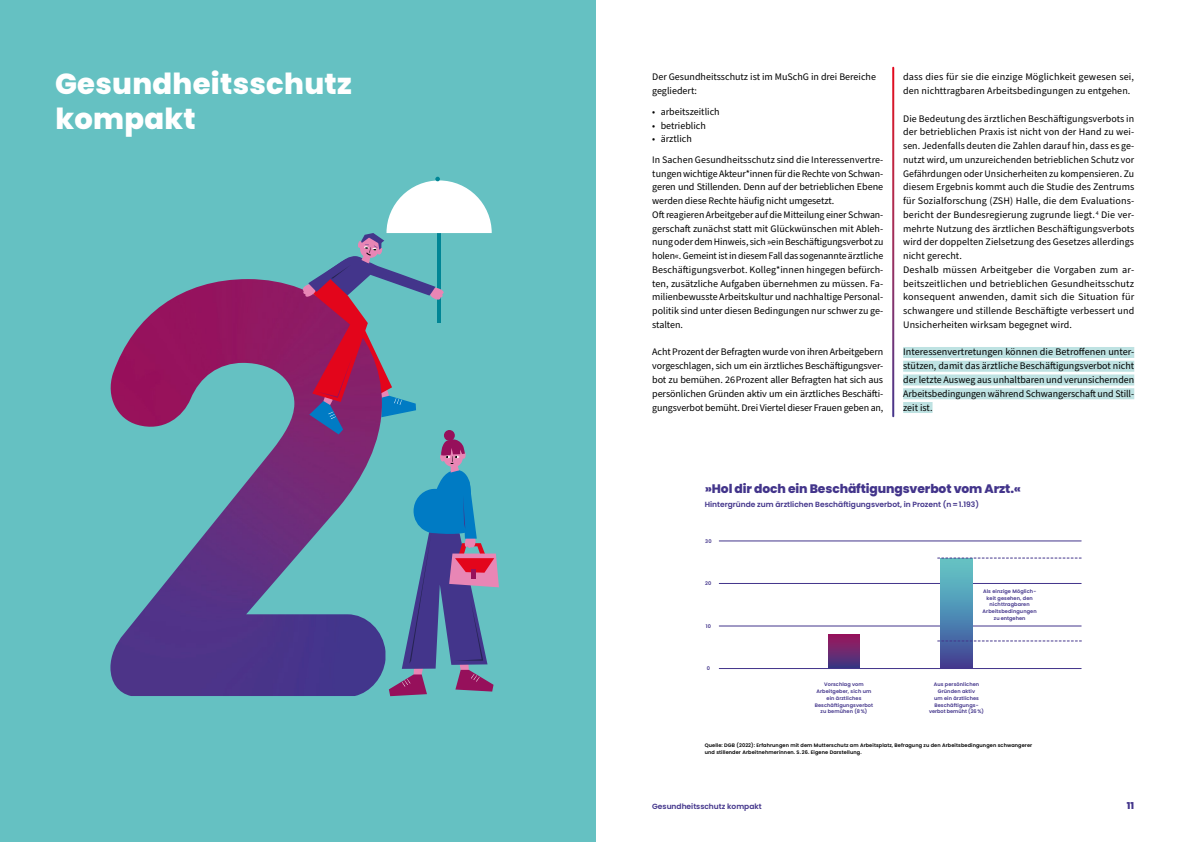
<style>
.page{position:relative;width:1191px;height:842px;background:#fff}
.page>*{position:absolute;margin:0;border:0;box-sizing:border-box;transform-origin:0 0}
.H1_Aufzählung___durchsichtig{font:800 29px/34.4px "Poppins";letter-spacing:.01em;color:#fff}
.Tabelle_Titel{font:800 12.3px "Poppins";letter-spacing:-.01em;color:#43358b}
.Fließtext{font:10px/13.8px "Source Sans Pro";color:#000;text-align:justify}
.Aufzählung_Überschrift{font:10px/13.8px "Source Sans Pro";color:#000}
.Aufzählung{font:10px "Source Sans Pro";color:#000}
.Aufzählung_letzter_Punkt_geht_sich_nicht{font:10px "Source Sans Pro";color:#000}
.t1{font:800 9.5px "Poppins";color:#43358b}
.BU_und_Ähnliches{font:600 7.5px "Poppins";color:#43358b}
.Tabellenbeschriftung{font:600 5px/6.9px "Poppins";letter-spacing:.02em;color:#43358b;text-align:center}
.Quelle{font:600 5px/6.9px "Poppins";letter-spacing:.02em;color:#000}
</style>
<div class="page">
<div style="left:0;top:0;width:595px;height:842px;background:#65c1c2"></div>
<hr style="left:719px;top:626px;width:362px;height:1px;background:#43358b">
<img style="left:110px;top:279px;width:183px;height:417px">
<div style="left:903px;top:347px;width:231px;height:11px;background:#bee2e2"></div>
<div style="left:903px;top:361px;width:231px;height:11px;background:#bee2e2"></div>
<div style="left:903px;top:374px;width:231px;height:11px;background:#bee2e2"></div>
<div style="left:903px;top:388px;width:231px;height:11px;background:#bee2e2"></div>
<div style="left:903px;top:402px;width:29px;height:11px;background:#bee2e2"></div>
<svg style="left:293px;top:177px;width:206px;height:519px"></svg>
<hr style="left:719px;top:583px;width:362px;height:1px;background:#43358b">
<hr style="left:719px;top:541px;width:362px;height:1px;background:#43358b">
<div style="left:828px;top:634px;width:31px;height:34px;background:linear-gradient(to bottom,#a0155b,#3f3781)"></div>
<div style="left:941px;top:558px;width:31px;height:110px;background:linear-gradient(to bottom,#63d0cc,#3f4296)"></div>
<hr style="left:719px;top:668px;width:362px;height:1px;background:#43358b">
<svg style="left:937px;top:641px;width:144px;height:1px"></svg>
<svg style="left:937px;top:558px;width:144px;height:1px"></svg>
<h1 class="H1_Aufzählung___durchsichtig" style="left:55px;top:67px;width:298px">Gesundheitsschutz kompakt</h1>
<p class="Aufzählung_Überschrift" style="left:652px;top:71px;width:225px">Der Gesundheitsschutz ist im MuSchG in drei Bereiche gegliedert:</p>
<p class="Aufzählung" style="left:652px;top:105px;width:69px">• arbeitszeitlich</p>
<p class="Aufzählung" style="left:652px;top:119px;width:55px">• betrieblich</p>
<p class="Aufzählung_letzter_Punkt_geht_sich_nicht" style="left:652px;top:132px;width:41px">• ärztlich</p>
<p class="Fließtext" style="left:652px;top:153px;width:233px">In Sachen Gesundheitsschutz sind die Interessenvertre&shy;tungen wichtige Akteur*innen für die Rechte von Schwan&shy;geren und Stillenden. Denn auf der betrieblichen Ebene werden diese Rechte häufig nicht umgesetzt.</p>
<p class="Fließtext" style="left:652px;top:208px;width:233px">Oft reagieren Arbeitgeber auf die Mitteilung einer Schwan&shy;gerschaft zunächst statt mit Glückwünschen mit Ableh&shy;nung oder dem Hinweis, sich »ein Beschäftigungsverbot zu holen«. Gemeint ist in diesem Fall das sogenannte ärztliche Beschäftigungsverbot. Kolleg*innen hingegen befürch&shy;ten, zusätzliche Aufgaben übernehmen zu müssen. Fa&shy;milienbewusste Arbeitskultur und nachhaltige Personal&shy;politik sind unter diesen Bedingungen nur schwer zu ge&shy;stalten.</p>
<p class="Fließtext" style="left:652px;top:346px;width:233px">Acht Prozent der Befragten wurde von ihren Arbeitgebern vorgeschlagen, sich um ein ärztliches Beschäftigungsver&shy;bot zu bemühen. 26 Prozent aller Befragten hat sich aus persönlichen Gründen aktiv um ein ärztliches Beschäfti&shy;gungsverbot bemüht. Drei Viertel dieser Frauen geben an,</p>
<p class="Fließtext" style="left:903px;top:71px;width:232px">dass dies für sie die einzige Möglichkeit gewesen sei, den nichttragbaren Arbeitsbedingungen zu entgehen.</p>
<p class="Fließtext" style="left:903px;top:112px;width:233px">Die Bedeutung des ärztlichen Beschäftigungsverbots in der betrieblichen Praxis ist nicht von der Hand zu wei&shy;sen. Jedenfalls deuten die Zahlen darauf hin, dass es ge&shy;nutzt wird, um unzureichenden betrieblichen Schutz vor Gefährdungen oder Unsicherheiten zu kompensieren. Zu diesem Ergebnis kommt auch die Studie des Zentrums für Sozialforschung (ZSH) Halle, die dem Evaluations&shy;bericht der Bundesregierung zugrunde liegt. <sup>4</sup> Die ver&shy;mehrte Nutzung des ärztlichen Beschäftigungsverbots wird der doppelten Zielsetzung des Gesetzes allerdings nicht gerecht.</p>
<p class="Fließtext" style="left:903px;top:263px;width:233px">Deshalb müssen Arbeitgeber die Vorgaben zum ar&shy;beitszeitlichen und betrieblichen Gesundheitsschutz konsequent anwenden, damit sich die Situation für schwangere und stillende Beschäftigte verbessert und Unsicherheiten wirksam begegnet wird.</p>
<p class="Fließtext" style="left:903px;top:346px;width:233px">Interessenvertretungen können die Betroffenen unter&shy;stützen, damit das ärztliche Beschäftigungsverbot nicht der letzte Ausweg aus unhaltbaren und verunsichernden Arbeitsbedingungen während Schwangerschaft und Still&shy;zeit ist.</p>
<p class="Tabelle_Titel" style="left:705px;top:482px;width:318px">»Hol dir doch ein Beschäftigungsverbot vom Arzt.«</p>
<p class="BU_und_Ähnliches" style="left:705px;top:500px;width:276px">Hintergründe zum ärztlichen Beschäftigungsverbot, in Prozent (n=1.193)</p>
<p class="Tabellenbeschriftung" style="left:705px;top:537px;width:8px">30</p>
<p class="Tabellenbeschriftung" style="left:705px;top:580px;width:8px">20</p>
<p class="Tabellenbeschriftung" style="left:706px;top:622px;width:7px">10</p>
<p class="Tabellenbeschriftung" style="left:707px;top:665px;width:5px">0</p>
<p class="Tabellenbeschriftung" style="left:814px;top:681px;width:60px">Vorschlag vom<br>Arbeitgeber, sich um ein ärztliches<br>Beschäftigungsverbot zu bemühen (8%)</p>
<p class="Tabellenbeschriftung" style="left:982px;top:587px;width:56px">Als einzige Möglich&shy;keit gesehen, den nichttragbaren<br>Arbeitsbedingungen zu entgehen</p>
<p class="Tabellenbeschriftung" style="left:933px;top:681px;width:47px">Aus persönlichen<br>Gründen aktiv</p>
<p class="Tabellenbeschriftung" style="left:929px;top:694px;width:56px">um ein ärztliches<br>Beschäftigungs&shy;verbot bemüht (26%)</p>
<p class="Quelle" style="left:705px;top:742px;width:329px">Quelle: DGB (2022): Erfahrungen mit dem Mutterschutz am Arbeitsplatz, Befragung zu den Arbeitsbedingungen schwangerer und stillender Arbeitnehmerinnen. S. 26. Eigene Darstellung.</p>
<p class="BU_und_Ähnliches" style="left:652px;top:802px;width:111px">Gesundheitsschutz kompakt</p>
<p class="t1" style="left:1127px;top:800px;width:9px">11</p>
</div>
